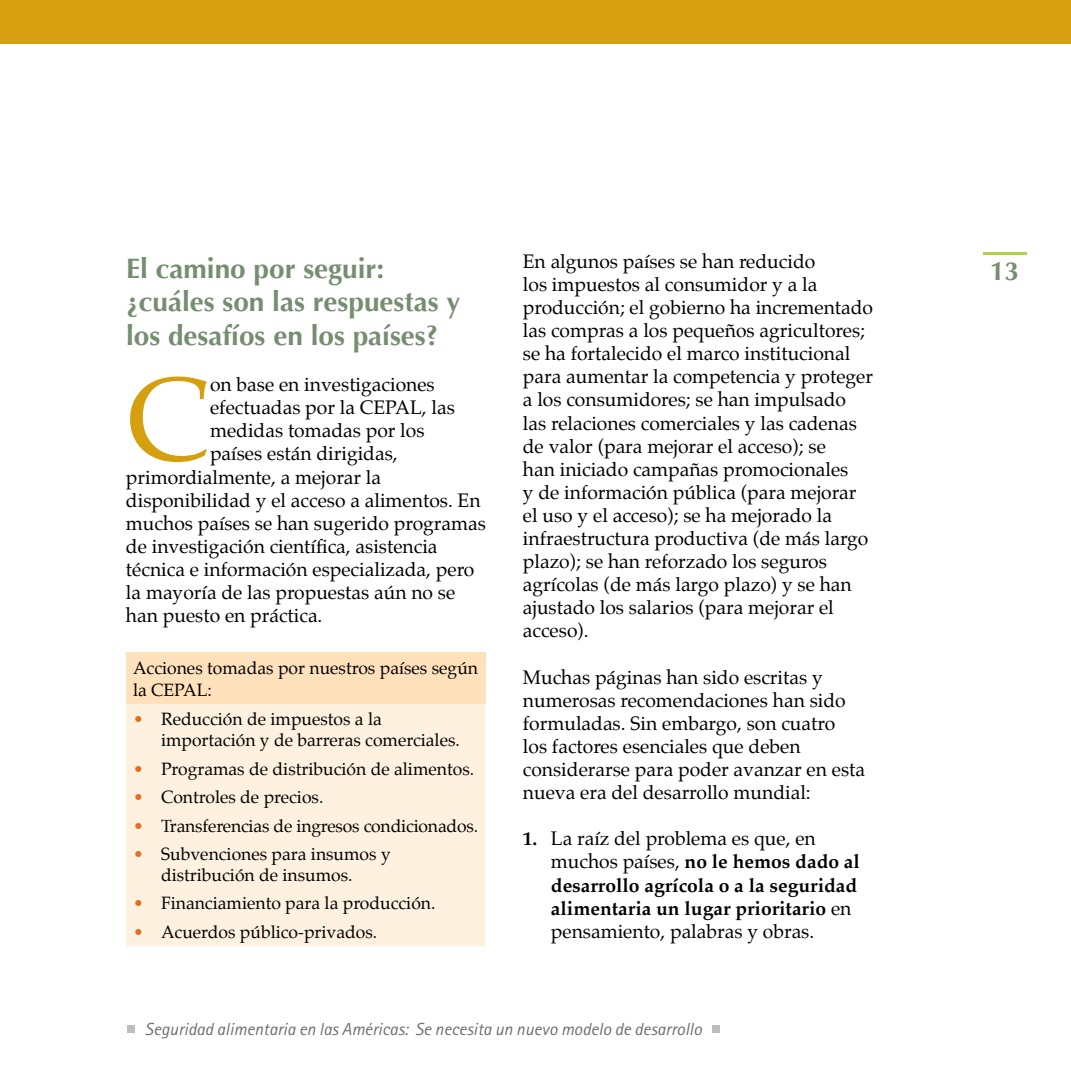
<style>
.page{position:relative;width:1071px;height:1071px;background:#fff}
.page>*{position:absolute;margin:0;border:0;box-sizing:border-box;transform-origin:0 0}
.t1{font:118.65px "Palatino";color:#d59f0f}
.t2{font:700 28px/33.6px "Optima";color:#758e70}
.t3{font:700 26.25px "Optima";color:#758e70}
.t4{font:19.25px/23.1px "Palatino";color:#000}
.t5{font:700 19.25px/23.1px "Palatino";color:#000}
.t6{font:17.5px/21px "Palatino";color:#000}
.t7{font:italic 17.5px "Rotis Sans Serif";color:#6d6f71}
.s1{color:#e36f1e}
.s2{font-weight:400}
</style>
<div class="page">
<hr style="left:983px;top:252px;width:43px;height:3px;background:#aed248">
<div style="left:127px;top:1026px;width:7px;height:7px;background:#bcbdc0"></div>
<div style="left:713px;top:1026px;width:7px;height:7px;background:#bcbdc0"></div>
<div style="left:0;top:0;width:1071px;height:43px;background:#d59f0f"></div>
<div style="left:126px;top:652px;width:359px;height:52px;background:#ffe1bb"></div>
<div style="left:126px;top:704px;width:359px;height:242px;background:#fff1df"></div>
<h2 class="t2" style="left:126px;top:252px;width:336px">El camino por seguir: ¿cuáles son las respuestas y los desafíos en los países?</h2>
<h1 class="t1" style="left:126px;top:321px;width:86px">C</h1>
<p class="t4" style="left:210px;top:373px;width:226px">on base en investigaciones</p>
<p class="t4" style="left:210px;top:396px;width:246px">efectuadas por la CEPAL, las</p>
<p class="t4" style="left:210px;top:419px;width:216px">medidas tomadas por los</p>
<p class="t4" style="left:210px;top:442px;width:189px">países están dirigidas,</p>
<p class="t4" style="left:126px;top:465px;width:257px">primordialmente, a mejorar la</p>
<p class="t4" style="left:126px;top:488px;width:356px">disponibilidad y el acceso a alimentos. En</p>
<p class="t4" style="left:126px;top:512px;width:361px">muchos países se han sugerido programas</p>
<p class="t4" style="left:126px;top:535px;width:313px">de investigación científica, asistencia</p>
<p class="t4" style="left:126px;top:558px;width:350px">técnica e información especializada, pero</p>
<p class="t4" style="left:126px;top:581px;width:331px">la mayoría de las propuestas aún no se</p>
<p class="t4" style="left:126px;top:604px;width:198px">han puesto en práctica.</p>
<p class="t6" style="left:133px;top:656px;width:347px;line-height:22.8px">Acciones tomadas por nuestros países según la CEPAL:</p>
<p class="t6" style="left:161px;top:709px;width:300px;text-indent:-28px"><span class="s1">•</span> Reducción de impuestos a la importación y de barreras comerciales.</p>
<p class="t6" style="left:133px;top:758px;width:343px"><span class="s1">•</span> Programas de distribución de alimentos.</p>
<p class="t6" style="left:133px;top:787px;width:192px"><span class="s1">•</span> Controles de precios.</p>
<p class="t6" style="left:133px;top:815px;width:347px"><span class="s1">•</span> Transferencias de ingresos condicionados.</p>
<p class="t6" style="left:133px;top:843px;width:259px;text-align:center"><span class="s1">•</span> Subvenciones para insumos y distribución de insumos.</p>
<p class="t6" style="left:133px;top:893px;width:304px"><span class="s1">•</span> Financiamiento para la producción.</p>
<p class="t6" style="left:133px;top:921px;width:246px"><span class="s1">•</span> Acuerdos público-privados.</p>
<p class="t4" style="left:523px;top:250px;width:352px">En algunos países se han reducido<br>los impuestos al consumidor y a la producción; el gobierno ha incrementado las compras a los pequeños agricultores; se ha fortalecido el marco institucional para aumentar la competencia y proteger a los consumidores; se han impulsado las relaciones comerciales y las cadenas de valor (para mejorar el acceso); se<br>han iniciado campañas promocionales<br>y de información pública (para mejorar el uso y el acceso); se ha mejorado la infraestructura productiva (de más largo plazo); se han reforzado los seguros agrícolas (de más largo plazo) y se han ajustado los salarios (para mejorar el acceso).</p>
<p class="t4" style="left:523px;top:665px;width:344px">Muchas páginas han sido escritas y numerosas recomendaciones han sido formuladas. Sin embargo, son cuatro<br>los factores esenciales que deben considerarse para poder avanzar en esta nueva era del desarrollo mundial:</p>
<p class="t5" style="left:551px;top:827px;width:311px;text-indent:-28px">1. <span class="s2">La raíz del problema es que, en muchos países,</span> no le hemos dado al desarrollo agrícola o a la seguridad alimentaria un lugar prioritario <span class="s2">en pensamiento, palabras y obras.</span></p>
<p class="t7" style="left:145px;top:1018px;width:558px">Seguridad alimentaria en las Américas: Se necesita un nuevo modelo de desarrollo</p>
<h3 class="t3" style="left:990px;top:256px;width:31px">13</h3>
</div>
